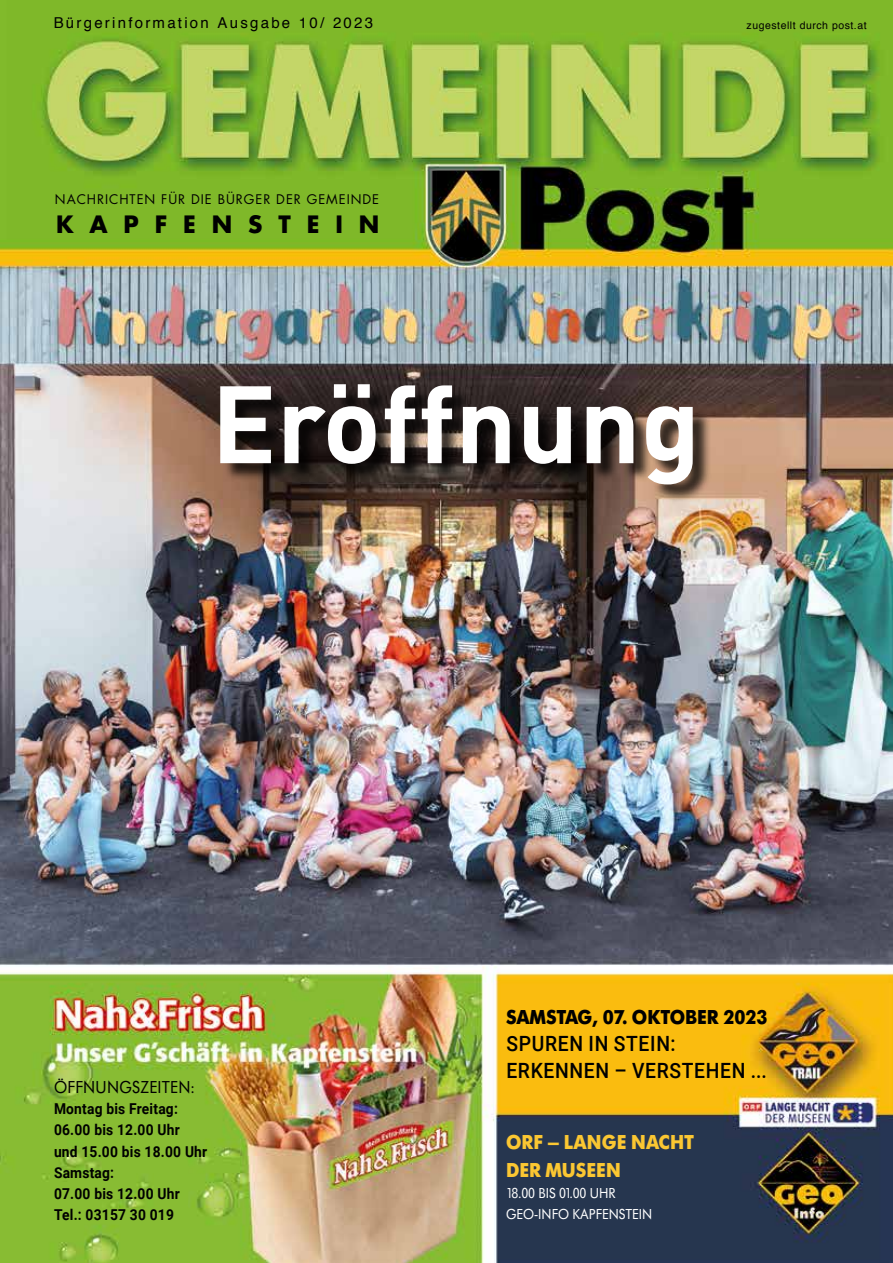
<style>
.page{position:relative;width:893px;height:1263px;background:#fff}
.page>*{position:absolute;margin:0;border:0;box-sizing:border-box;transform-origin:0 0}
.t1{font:700 108px "DIN";color:#fff}
.t2{font:700 23.25px "Futura";letter-spacing:.68em;color:#000}
.t3{font:500 21px/27px "Roboto";letter-spacing:.035em;color:#000;scale:.92 1}
.t4{font:700 21px/28.5px "Futura SB";color:#fbc732;scale:.92 1}
.t5{font:700 21px "Futura SB";color:#000;scale:.92 1}
.t6{font:18px "Futura SB";letter-spacing:.015em;color:#000;scale:.92 1}
.t7{font:700 15px/21.3px "Roboto";letter-spacing:.015em;color:#000;scale:.92 1}
.t8{font:15px/21px "Futura SB";color:#fff;scale:.92 1}
.t9{font:15px "Helvetica";letter-spacing:.15em;color:#000}
.t10{font:12.9px "Futura";letter-spacing:.075em;color:#000}
.t11{font:10.5px "Helvetica";letter-spacing:.05em;color:#000}
</style>
<div class="page">
<img style="left:0;top:0;width:893px;height:1263px">
<div style="left:223px;top:387px;width:488px;height:116px;background:#000;opacity:.75"></div>
<p class="t9" style="left:54px;top:11px;width:321px">Bürgerinformation Ausgabe 10/ 2023</p>
<p class="t11" style="left:747px;top:17px;width:122px">zugestellt durch post.at</p>
<p class="t10" style="left:55px;top:191px;width:326px">NACHRICHTEN FÜR DIE BÜRGER DER GEMEINDE</p>
<h2 class="t2" style="left:56px;top:209px;width:325px">KAPFENSTEIN</h2>
<h1 class="t1" style="left:211px;top:354px;width:491px">Eröffnung</h1>
<p class="t6" style="left:54px;top:1077px;width:154px">ÖFFNUNGSZEITEN:</p>
<p class="t7" style="left:54px;top:1097px;width:168px">Montag bis Freitag:<br>06.00 bis 12.00 Uhr<br>und 15.00 bis 18.00 Uhr<br>Samstag:<br>07.00 bis 12.00 Uhr<br>Tel.: 03157 30 019</p>
<h3 class="t5" style="left:506px;top:1006px;width:286px">SAMSTAG, 07. OKTOBER 2023</h3>
<h3 class="t3" style="left:506px;top:1030px;width:285px">SPUREN IN STEIN:<br>ERKENNEN – VERSTEHEN ...</h3>
<h3 class="t4" style="left:506px;top:1127px;width:206px">ORF – LANGE NACHT<br>DER MUSEEN</h3>
<p class="t8" style="left:506px;top:1183px;width:160px">18.00 BIS 01.00 UHR<br>GEO-INFO KAPFENSTEIN</p>
</div>
